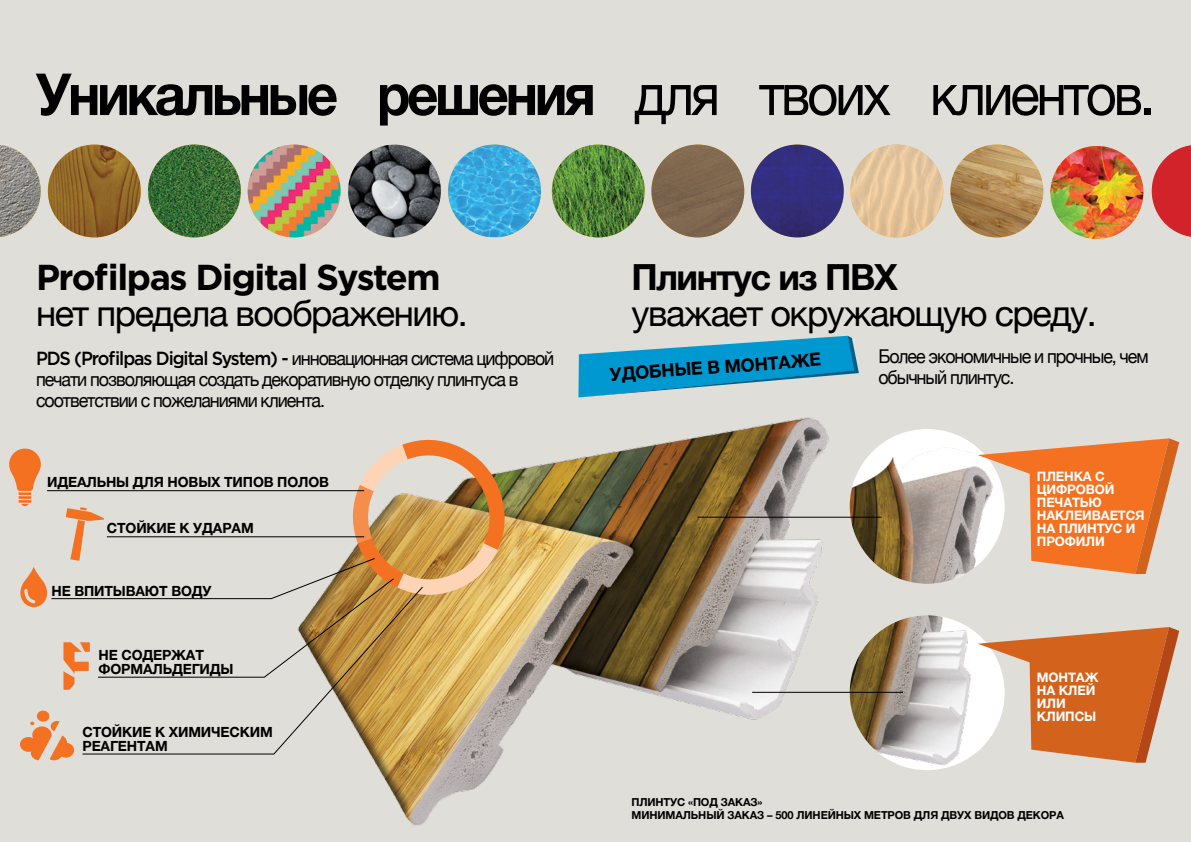
<style>
.page{position:relative;width:1191px;height:842px;background:#dfded9}
.page>*{position:absolute;margin:0;border:0;box-sizing:border-box;transform-origin:0 0}
.t1{font:700 58px "Helvetica Neue";letter-spacing:-.06em;color:#000;scale:.94 1}
.t2{font:36px "Helvetica Neue";letter-spacing:-.04em;color:#000}
.t3{font:700 36px "Gotham";letter-spacing:-.04em;color:#000}
.t4{font:700 36px "Helvetica Neue";letter-spacing:-.04em;color:#000}
.t5{font:19px/21px "Helvetica Neue";letter-spacing:-.06em;color:#000;scale:.94 1}
.t6{font:500 19px "Gotham";letter-spacing:-.06em;color:#000;scale:.94 1}
.t7{font:700 18px "Helvetica Neue";color:#000}
.t8{font:700 14px/14px "Helvetica Neue";letter-spacing:-.01em;color:#000}
.t9{font:700 13px/13px "Helvetica Neue";letter-spacing:-.01em;color:#fff}
.t10{font:700 11px/13px "Helvetica Neue";letter-spacing:-.01em;color:#000}
.s1{font-weight:400}
.s2{font-family:"Helvetica Neue";font-weight:400}
</style>
<div class="page">
<img style="left:370px;top:397px;width:480px;height:429px">
<img style="left:849px;top:615px;width:155px;height:155px;border-radius:77px">
<img style="left:849px;top:429px;width:155px;height:155px;border-radius:77px">
<hr style="left:752px;top:692px;width:151px;height:1px;background:#000">
<hr style="left:697px;top:517px;width:184px;height:1px;background:#000">
<svg style="left:82px;top:698px;width:341px;height:56px"></svg>
<svg style="left:959px;top:438px;width:220px;height:136px"></svg>
<svg style="left:959px;top:627px;width:220px;height:136px"></svg>
<svg style="left:578px;top:336px;width:281px;height:61px"></svg>
<div style="left:57px;top:743px;width:17px;height:15px;background:#f37121;border-radius:50%"></div>
<div style="left:37px;top:711px;width:12px;height:11px;background:#f37121;border-radius:50%"></div>
<div style="left:20px;top:737px;width:17px;height:15px;background:#f37121;border-radius:50%"></div>
<svg style="left:30px;top:719px;width:41px;height:42px"></svg>
<svg style="left:9px;top:437px;width:498px;height:261px"></svg>
<img style="left:651px;top:145px;width:93px;height:92px;border-radius:46px">
<img style="left:552px;top:145px;width:92px;height:92px;border-radius:46px">
<img style="left:751px;top:145px;width:92px;height:92px;border-radius:46px">
<img style="left:850px;top:145px;width:93px;height:92px;border-radius:46px">
<img style="left:950px;top:145px;width:93px;height:92px;border-radius:46px">
<img style="left:1050px;top:146px;width:93px;height:93px;border-radius:46px">
<svg style="left:1151px;top:145px;width:40px;height:92px"></svg>
<img style="left:0;top:145px;width:41px;height:92px">
<img style="left:48px;top:145px;width:93px;height:92px;border-radius:46px">
<img style="left:348px;top:145px;width:93px;height:92px;border-radius:46px">
<img style="left:148px;top:145px;width:93px;height:92px;border-radius:46px">
<img style="left:448px;top:145px;width:93px;height:92px">
<img style="left:248px;top:145px;width:92px;height:92px;border-radius:46px">
<h1 class="t1" style="left:36px;top:42px;width:1191px">Уникальные решения <span class="s1">для твоих клиентов.</span></h1>
<h2 class="t3" style="left:36px;top:254px;width:406px">Profilpas Digital System</h2>
<h2 class="t2" style="left:36px;top:283px;width:433px">нет предела воображению.</h2>
<p class="t6" style="left:36px;top:346px;width:553px">PDS (Profilpas Digital System) - <span class="s2">инновационная система цифровой</span></p>
<p class="t5" style="left:36px;top:368px;width:515px">печати позволяющая создать декоративную отделку плинтуса в соответствии с пожеланиями клиента.</p>
<p class="t8" style="left:47px;top:474px;width:283px">Идеальны для новых типов полов</p>
<p class="t8" style="left:107px;top:521px;width:148px">Стойкие к ударам</p>
<p class="t8" style="left:51px;top:583px;width:160px">Не впитывают воду</p>
<p class="t8" style="left:99px;top:647px;width:136px">Не содержат формальдегиды</p>
<p class="t8" style="left:82px;top:724px;width:192px">Стойкие к химическим реагентам</p>
<h2 class="t4" style="left:631px;top:245px;width:268px">Плинтус из ПВХ</h2>
<h2 class="t2" style="left:631px;top:283px;width:467px">уважает окружающую среду.</h2>
<p class="t7" style="left:609px;top:358px;width:213px;rotate:-4deg">Удобные в монтаже</p>
<p class="t5" style="left:878px;top:344px;width:289px">Более экономичные и прочные, чем обычный плинтус.</p>
<p class="t9" style="left:1037px;top:469px;width:109px">пленка с цифровой печатью наклеивается на плинтус и профили</p>
<p class="t9" style="left:1037px;top:670px;width:63px">Монтаж на клей или клипсы</p>
<p class="t10" style="left:631px;top:795px;width:434px">Плинтус «под заказ»<br>Минимальный заказ – 500 линейных метров для двух видов декора</p>
</div>
